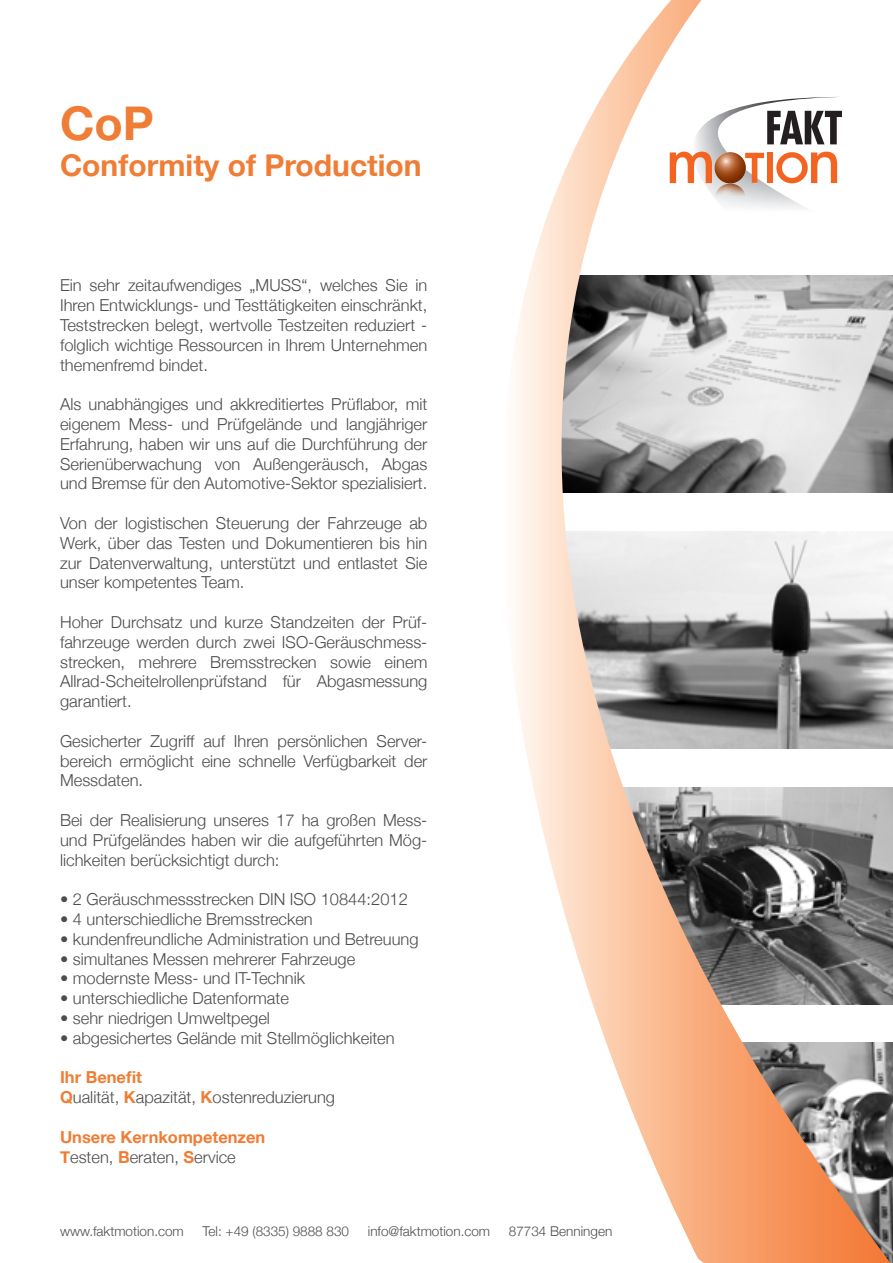
<style>
.page{position:relative;width:893px;height:1263px;background:#fff}
.page>*{position:absolute;margin:0;border:0;box-sizing:border-box;transform-origin:0 0}
.t1{font:700 46.5px "Helvetica Neue";color:#ef7d35}
.t2{font:700 30px "Helvetica Neue";color:#ef7d35}
.t3{font:300 16.5px/19.8px "Helvetica Neue";color:#4b4c4d;text-align:justify}
.t4{font:700 16.5px/19.8px "Helvetica Neue";color:#ef7d35}
.t5{font:300 13.5px "Helvetica Neue";color:#4b4c4d}
.s1{font-weight:700;color:#ef7d35}
.s2{font-weight:300;color:#4b4c4d}
</style>
<div class="page">
<svg style="left:515px;top:0;width:375px;height:1263px"></svg>
<img style="left:692px;top:102px;width:155px;height:126px">
<svg style="left:767px;top:111px;width:75px;height:33px"></svg>
<svg style="left:670px;top:152px;width:42px;height:31px"></svg>
<svg style="left:745px;top:153px;width:19px;height:30px"></svg>
<div style="left:767px;top:153px;width:6px;height:30px;background:#f36421"></div>
<svg style="left:776px;top:152px;width:61px;height:31px"></svg>
<img style="left:715px;top:152px;width:15px;height:15px">
<img style="left:715px;top:183px;width:31px;height:32px">
<p class="t1" style="left:60px;top:81px;width:95px">CoP</p>
<p class="t2" style="left:60px;top:138px;width:363px">Conformity of Production</p>
<p class="t3" style="left:60px;top:275px;width:369px">Ein sehr zeitaufwendiges „MUSS“, welches Sie in Ihren Entwicklungs- und Testtätigkeiten einschränkt, Teststrecken belegt, wertvolle Testzeiten reduziert - folglich wichtige Ressourcen in Ihrem Unternehmen themenfremd bindet.</p>
<p class="t3" style="left:60px;top:393px;width:369px">Als unabhängiges und akkreditiertes Prüflabor, mit eigenem Mess- und Prüfgelände und langjähriger Erfahrung, haben wir uns auf die Durchführung der Serienüberwachung von Außengeräusch, Abgas und Bremse für den Automotive-Sektor spezialisiert.</p>
<p class="t3" style="left:60px;top:512px;width:369px">Von der logistischen Steuerung der Fahrzeuge ab Werk, über das Testen und Dokumentieren bis hin zur Datenverwaltung, unterstützt und entlastet Sie unser kompetentes Team.</p>
<p class="t3" style="left:60px;top:611px;width:369px">Hoher Durchsatz und kurze Standzeiten der Prüf&shy;fahrzeuge werden durch zwei ISO-Geräuschmess&shy;strecken, mehrere Bremsstrecken sowie einem Allrad-Scheitelrollenprüfstand für Abgasmessung garantiert.</p>
<p class="t3" style="left:60px;top:730px;width:369px">Gesicherter Zugriff auf Ihren persönlichen Server&shy;bereich ermöglicht eine schnelle Verfügbarkeit der Messdaten.</p>
<p class="t3" style="left:60px;top:809px;width:369px">Bei der Realisierung unseres 17 ha großen Mess&shy;und Prüfgeländes haben wir die aufgeführten Mög&shy;lichkeiten berücksichtigt durch:</p>
<p class="t3" style="left:60px;top:888px;width:349px">• 2 Geräuschmessstrecken DIN ISO 10844:2012</p>
<p class="t3" style="left:60px;top:908px;width:254px">• 4 unterschiedliche Bremsstrecken</p>
<p class="t3" style="left:60px;top:928px;width:360px">• kundenfreundliche Administration und Betreuung</p>
<p class="t3" style="left:60px;top:948px;width:297px">• simultanes Messen mehrerer Fahrzeuge</p>
<p class="t3" style="left:60px;top:968px;width:247px">• modernste Mess- und IT-Technik</p>
<p class="t3" style="left:60px;top:987px;width:230px">• unterschiedliche Datenformate</p>
<p class="t3" style="left:60px;top:1007px;width:211px">• sehr niedrigen Umweltpegel</p>
<p class="t3" style="left:60px;top:1027px;width:336px">• abgesichertes Gelände mit Stellmöglichkeiten</p>
<p class="t3" style="left:60px;top:1067px;width:277px"><span class="s1">Ihr Benefit<br>Q</span>ualität, <span class="s1">K</span>apazität, <span class="s1">K</span>ostenreduzierung</p>
<p class="t4" style="left:60px;top:1126px;width:207px">Unsere Kernkompetenzen<br>T<span class="s2">esten,</span> B<span class="s2">eraten,</span> S<span class="s2">ervice</span></p>
<p class="t5" style="left:60px;top:1220px;width:125px">www.faktmotion.com</p>
<p class="t5" style="left:203px;top:1220px;width:148px">Tel: +49 (8335) 9888 830</p>
<p class="t5" style="left:368px;top:1220px;width:124px">info@faktmotion.com</p>
<p class="t5" style="left:509px;top:1220px;width:105px">87734 Benningen</p>
</div>
